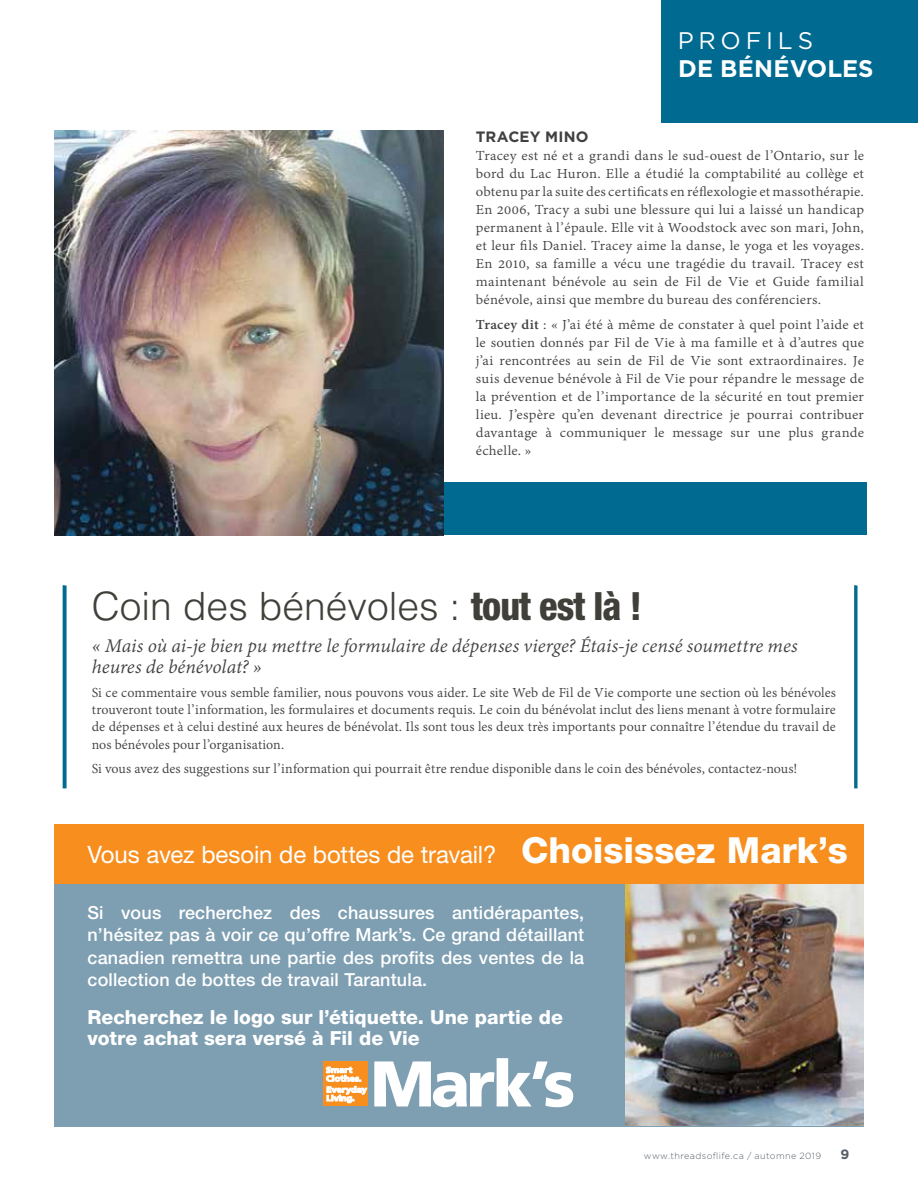
<style>
.page{position:relative;width:918px;height:1188px;background:#fff}
.page>*{position:absolute;margin:0;border:0;box-sizing:border-box;transform-origin:0 0}
.t1{font:300 39px "Helvetica";color:#403f39}
.t2{font:24px "Helvetica Neue";letter-spacing:-.005em;color:#fff}
.t3{font:700 24px "Gotham";letter-spacing:.005em;color:#fff}
.t4{font:24px "Gotham";letter-spacing:.2em;color:#fff}
.t5{font:italic 21px/21px "Adobe Devanagari";color:#414042}
.t6{font:800 19.5px/21.3px "Helvetica Neue";color:#fff}
.t7{font:500 18px/22.5px "Helvetica Neue";letter-spacing:.01em;color:#fff;text-align:justify}
.t8{font:15px/18px "Adobe Devanagari";letter-spacing:.005em;color:#414042;text-align:justify;scale:1.05 1}
.t9{font:15px/17.2px "Adobe Devanagari";letter-spacing:.005em;color:#414042;text-align:justify}
.t10{font:700 15px "Gotham";letter-spacing:.015em;color:#414042}
.t11{font:700 13.5px "Gotham";color:#565e66}
.t12{font:300 9px "Gotham";letter-spacing:.05em;color:#565e66}
.s1{font-weight:700}
.s2{font-family:"Helvetica Neue";font-weight:800;font-stretch:condensed}
.s3{font-weight:800;font-size:36px}
</style>
<div class="page">
<div style="left:662px;top:0;width:256px;height:122px;background:#006a91"></div>
<div style="left:55px;top:482px;width:811px;height:52px;background:#006a91"></div>
<img style="left:54px;top:130px;width:389px;height:405px">
<div style="left:54px;top:865px;width:810px;height:262px;background:#7e9eb2"></div>
<img style="left:626px;top:883px;width:238px;height:243px">
<svg style="left:374px;top:1058px;width:199px;height:49px"></svg>
<div style="left:323px;top:1061px;width:45px;height:45px;background:#f78e1e"></div>
<svg style="left:326px;top:1067px;width:41px;height:36px"></svg>
<div style="left:54px;top:824px;width:810px;height:59px;background:#f78e1e"></div>
<svg style="left:854px;top:585px;width:4px;height:203px"></svg>
<svg style="left:63px;top:585px;width:4px;height:203px"></svg>
<h2 class="t4" style="left:678px;top:25px;width:137px">PROFILS</h2>
<h2 class="t3" style="left:678px;top:53px;width:197px">DE BÉNÉVOLES</h2>
<p class="t10" style="left:476px;top:127px;width:114px">TRACEY MINO</p>
<p class="t8" style="left:476px;top:148px;width:371px">Tracey est né et a grandi dans le sud-ouest de l’Ontario, sur le bord du Lac Huron. Elle a étudié la comptabilité au collège et obtenu par la suite des certificats en réflexologie et massothérapie.<br>En 2006, Tracy a subi une blessure qui lui a laissé un handicap permanent à l’épaule. Elle vit à Woodstock avec son mari, John, et leur fils Daniel. Tracey aime la danse, le yoga et les voyages.<br>En 2010, sa famille a vécu une tragédie du travail. Tracey est maintenant bénévole au sein de Fil de Vie et Guide familial bénévole, ainsi que membre du bureau des conférenciers.</p>
<p class="t8" style="left:476px;top:317px;width:371px"><span class="s1">Tracey dit</span> : « J’ai été à même de constater à quel point l’aide et le soutien donnés par Fil de Vie à ma famille et à d’autres que j’ai rencontrées au sein de Fil de Vie sont extraordinaires. Je suis devenue bénévole à Fil de Vie pour répandre le message de la prévention et de l’importance de la sécurité en tout premier lieu. J’espère qu’en devenant directrice je pourrai contribuer davantage à communiquer le message sur une plus grande échelle. »</p>
<h1 class="t1" style="left:92px;top:582px;width:552px">Coin des bénévoles : <span class="s2">tout est là !</span></h1>
<h3 class="t5" style="left:92px;top:637px;width:707px">« Mais où ai-je bien pu mettre le formulaire de dépenses vierge? Étais-je censé soumettre mes heures de bénévolat? »</h3>
<p class="t9" style="left:92px;top:685px;width:746px">Si ce commentaire vous semble familier, nous pouvons vous aider. Le site Web de Fil de Vie comporte une section où les bénévoles trouveront toute l’information, les formulaires et documents requis. Le coin du bénévolat inclut des liens menant à votre formulaire de dépenses et à celui destiné aux heures de bénévolat. Ils sont tous les deux très importants pour connaître l’étendue du travail de nos bénévoles pour l’organisation.</p>
<p class="t9" style="left:92px;top:761px;width:707px">Si vous avez des suggestions sur l’information qui pourrait être rendue disponible dans le coin des bénévoles, contactez-nous!</p>
<h2 class="t2" style="left:87px;top:841px;width:762px">Vous avez besoin de bottes de travail? <span class="s3">Choisissez Mark’s</span></h2>
<p class="t7" style="left:87px;top:901px;width:498px">Si vous recherchez des chaussures antidérapantes, n’hésitez pas à voir ce qu’offre Mark’s. Ce grand détaillant canadien remettra une partie des profits des ventes de la collection de bottes de travail Tarantula.</p>
<h3 class="t6" style="left:87px;top:1006px;width:477px">Recherchez le logo sur l’étiquette. Une partie de votre achat sera versé à Fil de Vie</h3>
<p class="t12" style="left:644px;top:1151px;width:179px">www.threadsoflife.ca / automne 2019</p>
<p class="t11" style="left:841px;top:1146px;width:10px">9</p>
</div>
